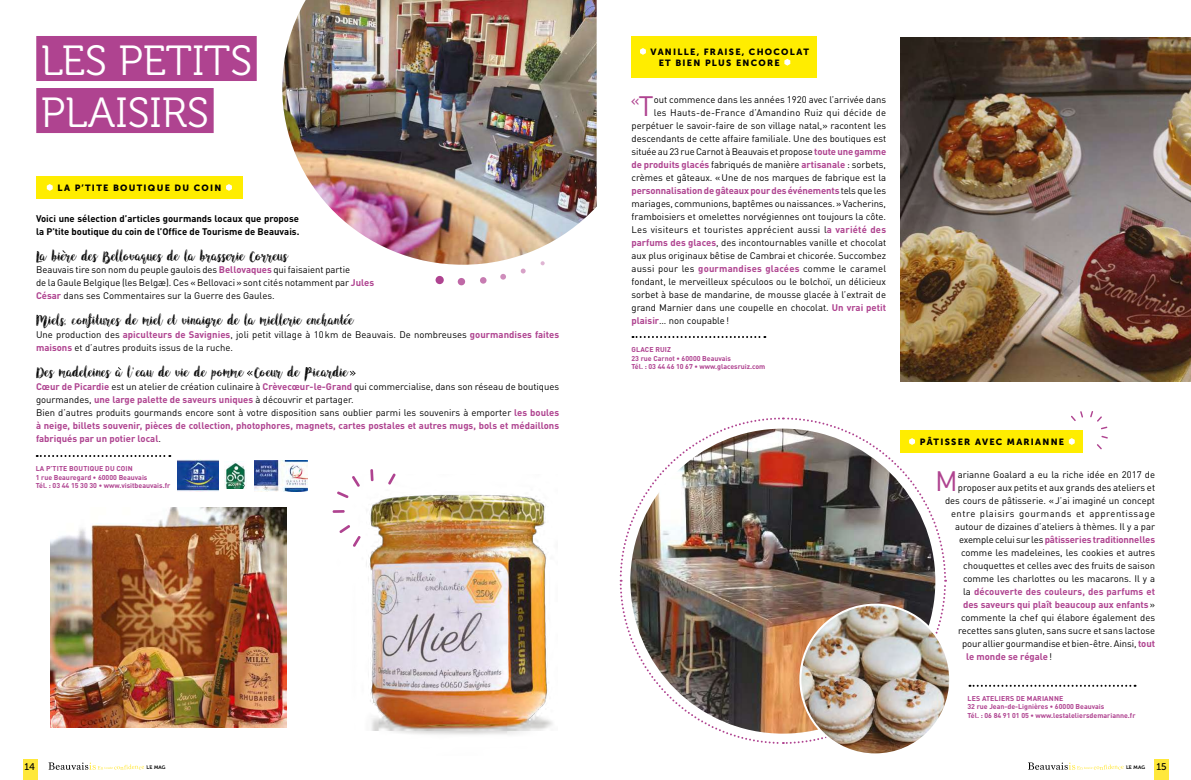
<style>
.page{position:relative;width:1191px;height:780px;background:#fff}
.page>*{position:absolute;margin:0;border:0;box-sizing:border-box;transform-origin:0 0}
.t1{font:42px/52px "Museo 300";color:#fff}
.t2{font:27.8px "DIN Pro";color:#af4390}
.t3{font:16.2px "DIN Pro";color:#af4390}
.t4{font:14px "Angeline Vintage";color:#000}
.t5{font:9.7px "Museo Sans 500";color:#000}
.t6{font:9.5px/13px "DIN Pro";color:#000}
.t7{font:700 9.5px/13px "DIN Pro";color:#af4390}
.t8{font:700 9.5px/13px "DIN Pro";color:#000}
.t9{font:9.5px "DIN Pro";letter-spacing:.025em;color:#000}
.t10{font:9.5px "DIN Pro";letter-spacing:.02em;color:#000}
.t11{font:9.5px "DIN Pro";letter-spacing:.055em;color:#000}
.t12{font:9px/10.8px "Museo Sans 900";letter-spacing:.14em;color:#000}
.t13{font:700 7px/8.4px "DIN Pro";color:#af4390}
.t14{font:4.9px "Museo 700";letter-spacing:.035em;color:#000}
.s1{font-weight:700;color:#af4390}
.s2{font-weight:400;color:#000}
.s3{font-size:27.8px}
.s4{font-family:"Museo Sans 500";font-size:9.7px}
</style>
<div class="page">
<div style="left:23px;top:758px;width:14px;height:22px;background:#ffe83b"></div>
<div style="left:1154px;top:759px;width:14px;height:21px;background:#ffe83b"></div>
<svg style="left:48px;top:762px;width:96px;height:7px"></svg>
<svg style="left:1028px;top:762px;width:95px;height:7px"></svg>
<img style="left:224px;top:461px;width:22px;height:27px">
<img style="left:178px;top:459px;width:40px;height:32px">
<img style="left:254px;top:460px;width:54px;height:14px">
<img style="left:900px;top:37px;width:291px;height:344px">
<div style="left:631px;top:36px;width:186px;height:42px;background:#ffed00"></div>
<svg style="left:640px;top:48px;width:6px;height:7px"></svg>
<svg style="left:784px;top:59px;width:6px;height:7px"></svg>
<div style="left:900px;top:430px;width:183px;height:23px;background:#ffed00"></div>
<img style="left:619px;top:417px;width:328px;height:328px">
<svg style="left:1068px;top:438px;width:6px;height:7px"></svg>
<div style="left:36px;top:176px;width:207px;height:23px;background:#ffed00"></div>
<svg style="left:47px;top:184px;width:6px;height:7px"></svg>
<svg style="left:226px;top:184px;width:6px;height:7px"></svg>
<div style="left:36px;top:36px;width:221px;height:45px;background:#af4390"></div>
<div style="left:36px;top:88px;width:178px;height:45px;background:#af4390"></div>
<svg style="left:37px;top:455px;width:133px;height:2px"></svg>
<svg style="left:632px;top:336px;width:133px;height:2px"></svg>
<svg style="left:969px;top:684px;width:166px;height:2px"></svg>
<img style="left:282px;top:0;width:314px;height:265px">
<img style="left:252px;top:474px;width:301px;height:261px">
<img style="left:51px;top:508px;width:235px;height:220px">
<svg style="left:247px;top:370px;width:6px;height:6px"></svg>
<svg style="left:350px;top:370px;width:5px;height:6px"></svg>
<svg style="left:540px;top:261px;width:5px;height:4px"></svg>
<svg style="left:520px;top:268px;width:6px;height:5px"></svg>
<svg style="left:500px;top:274px;width:6px;height:6px"></svg>
<div style="left:480px;top:277px;width:6px;height:7px;background:#c77bb1;border-radius:50%"></div>
<svg style="left:457px;top:278px;width:8px;height:7px"></svg>
<div style="left:435px;top:276px;width:9px;height:8px;background:#af4390;border-radius:50%"></div>
<svg style="left:387px;top:473px;width:9px;height:12px"></svg>
<svg style="left:370px;top:469px;width:3px;height:12px"></svg>
<svg style="left:339px;top:524px;width:22px;height:23px"></svg>
<svg style="left:332px;top:510px;width:13px;height:3px"></svg>
<svg style="left:336px;top:475px;width:24px;height:23px"></svg>
<svg style="left:1097px;top:435px;width:11px;height:15px"></svg>
<svg style="left:1071px;top:411px;width:12px;height:10px"></svg>
<svg style="left:1090px;top:411px;width:17px;height:18px"></svg>
<h1 class="t1" style="left:41px;top:36px;width:213px">LES PETITS<br>PLAISIRS</h1>
<p class="t12" style="left:58px;top:182px;width:165px">LA P’TITE BOUTIQUE DU COIN</p>
<p class="t8" style="left:36px;top:210px;width:265px">Voici une sélection d’articles gourmands locaux que propose la P’tite boutique du coin de l’Office de Tourisme de Beauvais.</p>
<h3 class="t4" style="left:36px;top:246px;width:253px">La biere des Bellovaques de la brasserie Correus</h3>
<p class="t6" style="left:36px;top:262px;width:340px">Beauvais tire son nom du peuple gaulois des <span class="s1">Bellovaques</span> qui faisaient partie<br>de la Gaule Belgique (les Belgæ). Ces «Bellovaci» sont cités notamment par <span class="s1">Jules<br>César</span> dans ses Commentaires sur la Guerre des Gaules.</p>
<h3 class="t4" style="left:36px;top:311px;width:318px">Miels, confitures de miel et vinaigre de la miellerie enchantee</h3>
<p class="t6" style="left:36px;top:327px;width:525px">Une production des <span class="s1">apiculteurs de Savignies</span>, joli petit village à 10km de Beauvais. De nombreuses <span class="s1">gourmandises faites maisons</span> et d’autres produits issus de la ruche.</p>
<h3 class="t4" style="left:36px;top:363px;width:313px">Des madeleines a l'eau de vie de pomme Coeur de Picardie</h3>
<p class="t7" style="left:36px;top:378px;width:525px">Cœur de Picardie <span class="s2">est un atelier de création culinaire à</span> Crèvecœur-le-Grand <span class="s2">qui commercialise, dans son réseau de boutiques gourmandes,</span> une large palette de saveurs uniques <span class="s2">à découvrir et partager.<br>Bien d’autres produits gourmands encore sont à votre disposition sans oublier parmi les souvenirs à emporter</span> les boules à neige, billets souvenir, pièces de collection, photophores, magnets, cartes postales et autres mugs, bols et médaillons fabriqués par un potier local<span class="s2">.</span></p>
<p class="t13" style="left:36px;top:463px;width:136px">LA P’TITE BOUTIQUE DU COIN<br>1 rue Beauregard • 60000 Beauvais<br>Tél. : 03 44 15 30 30 • www.visitbeauvais.fr</p>
<p class="t12" style="left:658px;top:46px;width:152px;text-indent:-8px">VANILLE, FRAISE, CHOCOLAT<br>ET BIEN PLUS ENCORE</p>
<h3 class="t3" style="left:631px;top:88px;width:24px">«<span class="s3">T</span></h3>
<p class="t6" style="left:654px;top:92px;width:234px">out commence dans les années 1920 avec l’arrivée dans</p>
<p class="t9" style="left:654px;top:105px;width:234px">les Hauts-de-France d’Amandino Ruiz qui décide de</p>
<p class="t6" style="left:631px;top:118px;width:256px">perpétuer le savoir-faire de son village natal,» racontent les</p>
<p class="t6" style="left:631px;top:131px;width:256px">descendants de cette affaire familiale. Une des boutiques est</p>
<p class="t6" style="left:631px;top:144px;width:256px">située au 23 rue Carnot à Beauvais et propose <span class="s1">toute une gamme</span></p>
<p class="t6" style="left:631px;top:157px;width:256px"><span class="s1">de produits glacés</span> fabriqués de manière <span class="s1">artisanale</span> : sorbets,</p>
<p class="t6" style="left:631px;top:170px;width:256px">crèmes et gâteaux. «Une de nos marques de fabrique est la</p>
<p class="t7" style="left:631px;top:183px;width:256px">personnalisation de gâteaux pour des événements <span class="s2">tels que les</span></p>
<p class="t6" style="left:631px;top:196px;width:256px">mariages, communions, baptêmes ou naissances.» Vacherins,</p>
<p class="t6" style="left:631px;top:209px;width:256px">framboisiers et omelettes norvégiennes ont toujours la côte.</p>
<p class="t9" style="left:631px;top:222px;width:256px">Les visiteurs et touristes apprécient aussi l<span class="s1">a variété des</span></p>
<p class="t6" style="left:631px;top:235px;width:256px"><span class="s1">parfums des glaces</span>, des incontournables vanille et chocolat</p>
<p class="t6" style="left:631px;top:248px;width:256px">aux plus originaux bêtise de Cambrai et chicorée. Succombez</p>
<p class="t10" style="left:631px;top:261px;width:256px">aussi pour les <span class="s1">gourmandises glacées</span> comme le caramel</p>
<p class="t6" style="left:631px;top:274px;width:256px">fondant, le merveilleux spéculoos ou le bolchoï, un délicieux</p>
<p class="t6" style="left:631px;top:287px;width:256px">sorbet à base de mandarine, de mousse glacée à l’extrait de</p>
<p class="t6" style="left:631px;top:300px;width:256px">grand Marnier dans une coupelle en chocolat. <span class="s1">Un vrai petit</span></p>
<p class="t6" style="left:631px;top:313px;width:99px"><span class="s1">plaisir</span>… non coupable!</p>
<p class="t13" style="left:631px;top:344px;width:135px">GLACE RUIZ<br>23 rue Carnot • 60000 Beauvais<br>Tél. : 03 44 46 10 67 • www.glacesruiz.com</p>
<p class="t12" style="left:920px;top:436px;width:146px">PÂTISSER AVEC MARIANNE</p>
<h2 class="t2" style="left:935px;top:458px;width:24px">M</h2>
<p class="t6" style="left:957px;top:466px;width:199px">arianne Goalard a eu la riche idée en 2017 de</p>
<p class="t6" style="left:957px;top:479px;width:199px">proposer aux petits et aux grands des ateliers et</p>
<p class="t6" style="left:945px;top:492px;width:211px">des cours de pâtisserie. «J’ai imaginé un concept</p>
<p class="t11" style="left:951px;top:505px;width:205px">entre plaisirs gourmands et apprentissage</p>
<p class="t6" style="left:955px;top:518px;width:202px">autour de dizaines d’ateliers à thèmes. Il y a par</p>
<p class="t7" style="left:959px;top:531px;width:198px"><span class="s2">exemple celui sur les</span> pâtisseries traditionnelles</p>
<p class="t6" style="left:961px;top:544px;width:195px">comme les madeleines, les cookies et autres</p>
<p class="t6" style="left:963px;top:557px;width:194px">chouquettes et celles avec des fruits de saison</p>
<p class="t6" style="left:963px;top:570px;width:194px">comme les charlottes ou les macarons. Il y a</p>
<p class="t7" style="left:963px;top:583px;width:193px"><span class="s2">la</span> découverte des couleurs, des parfums et</p>
<p class="t7" style="left:963px;top:596px;width:194px">des saveurs qui plaît beaucoup aux enfants<span class="s2">»</span></p>
<p class="t6" style="left:961px;top:609px;width:195px">commente la chef qui élabore également des</p>
<p class="t6" style="left:958px;top:622px;width:199px">recettes sans gluten, sans sucre et sans lactose</p>
<p class="t6" style="left:962px;top:635px;width:194px">pour allier gourmandise et bien-être. Ainsi, <span class="s1">tout</span></p>
<p class="t7" style="left:966px;top:648px;width:88px">le monde se régale<span class="s2">!</span></p>
<p class="t13" style="left:967px;top:693px;width:169px">LES ATELIERS DE MARIANNE<br>32 rue Jean-de-Lignières • 60000 Beauvais<br>Tél. : 06 84 91 01 05 • www.lestaleliersdemarianne.fr</p>
<p class="t5" style="left:25px;top:761px;width:12px">14</p>
<p class="t14" style="left:146px;top:764px;width:21px">LE MAG</p>
<p class="t14" style="left:1126px;top:764px;width:42px">LE MAG <span class="s4">15</span></p>
</div>
